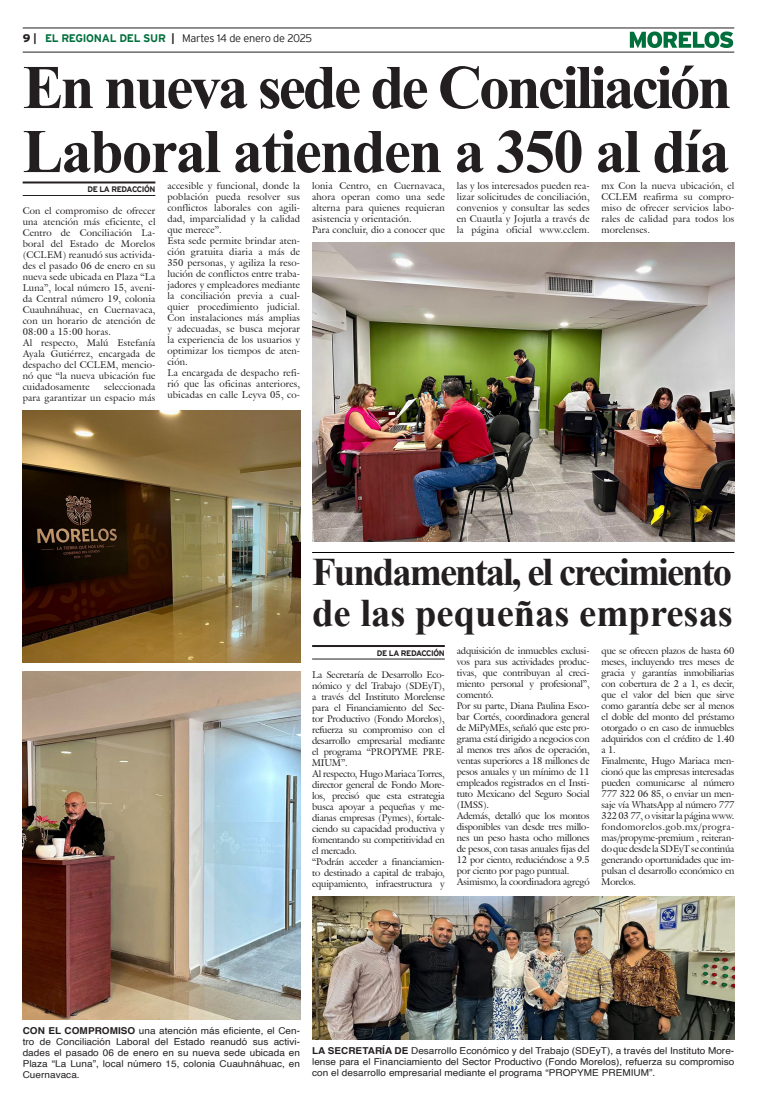
<style>
.page{position:relative;width:757px;height:1106px;background:#fff}
.page>*{position:absolute;margin:0;border:0;box-sizing:border-box;transform-origin:0 0}
.Cabeza_01{font:700 62px "Times New Roman";letter-spacing:-.05em;color:#231f20}
.Cabeza_01-2{font:700 62px "Times New Roman";letter-spacing:-.03em;color:#231f20}
.Cabeza_03{font:700 39px "Times New Roman";letter-spacing:-.05em;color:#231f20}
.Cabeza_03-2{font:700 39px "Times New Roman";color:#231f20}
.t1{font:300 11px "Interstate";letter-spacing:-.025em;color:#231f20}
.t2{font:9.5px/11px "Galliard IT Cby BT";letter-spacing:.02em;color:#231f20;text-align:justify}
.Pie_de_foto{font:9.5px/11px "Helvetica";letter-spacing:.005em;color:#231f20;text-align:justify;scale:1.05 1}
.t3{font:9.5px "Galliard IT Cby BT";letter-spacing:-.015em;color:#231f20}
.t4{font:700 8px "Interstate";letter-spacing:-.05em;color:#231f20}
.s1{font-weight:900}
.s2{font-weight:700}
.s3{font-weight:700;color:#006f3c}
</style>
<div class="page">
<hr style="left:23px;top:28px;width:711px;height:1px;background:#231f20">
<hr style="left:23px;top:52px;width:711px;height:1px;background:#231f20">
<svg style="left:630px;top:31px;width:103px;height:17px"></svg>
<hr style="left:23px;top:181px;width:132px;height:2px;background:#231f20">
<hr style="left:23px;top:195px;width:132px;height:1px;background:#231f20">
<hr style="left:312px;top:552px;width:422px;height:1px;background:#000">
<img style="left:23px;top:410px;width:277px;height:252px">
<img style="left:312px;top:242px;width:422px;height:299px">
<img style="left:23px;top:671px;width:277px;height:348px">
<hr style="left:312px;top:645px;width:133px;height:2px;background:#231f20">
<hr style="left:312px;top:658px;width:133px;height:1px;background:#231f20">
<img style="left:312px;top:896px;width:422px;height:143px">
<p class="t1" style="left:23px;top:32px;width:291px"><span class="s1">9</span> <span class="s2">|</span> <span class="s3">EL REGIONAL DEL SUR</span> <span class="s2">|</span> Martes 14 de enero de 2025</p>
<p class="Cabeza_01" style="left:23px;top:43px;width:710px">En nueva sede de Conciliación</p>
<p class="Cabeza_01-2" style="left:23px;top:107px;width:708px">Laboral atienden a 350 al día</p>
<p class="t4" style="left:87px;top:185px;width:69px">DE LA REDACCIÓN</p>
<p class="t2" style="left:457px;top:180px;width:134px">las y los interesados pueden rea&shy;lizar solicitudes de conciliación, convenios y consultar las sedes en Cuautla y Jojutla a través de la página oficial www.cclem.</p>
<p class="t2" style="left:601px;top:180px;width:134px">mx Con la nueva ubicación, el CCLEM reafirma su compro&shy;miso de ofrecer servicios labo&shy;rales de calidad para todos los morelenses.</p>
<p class="t2" style="left:167px;top:180px;width:134px">accesible y funcional, donde la población pueda resolver sus conflictos laborales con agili&shy;dad, imparcialidad y la calidad que merece”.</p>
<p class="t2" style="left:167px;top:235px;width:134px">Esta sede permite brindar aten&shy;ción gratuita diaria a más de 350 personas, y agiliza la reso&shy;lución de conflictos entre traba&shy;jadores y empleadores mediante la conciliación previa a cual&shy;quier procedimiento judicial.<br>Con instalaciones más amplias y adecuadas, se busca mejorar la experiencia de los usuarios y optimizar los tiempos de aten&shy;ción.</p>
<p class="t2" style="left:167px;top:367px;width:134px">La encargada de despacho refi&shy;rió que las oficinas anteriores, ubicadas en calle Leyva 05, co-</p>
<p class="t2" style="left:312px;top:180px;width:134px">lonia Centro, en Cuernavaca, ahora operan como una sede alterna para quienes requieran asistencia y orientación.</p>
<p class="t2" style="left:312px;top:224px;width:134px">Para concluir, dio a conocer que</p>
<p class="t2" style="left:23px;top:205px;width:134px">Con el compromiso de ofrecer una atención más eficiente, el Centro de Conciliación La&shy;boral del Estado de Morelos (CCLEM) reanudó sus activida&shy;des el pasado 06 de enero en su nueva sede ubicada en Plaza “La Luna”, local número 15, aveni&shy;da Central número 19, colonia Cuauhnáhuac, en Cuernavaca, con un horario de atención de 08:00 a 15:00 horas.</p>
<p class="t2" style="left:23px;top:337px;width:134px">Al respecto, Malú Estefanía Ayala Gutiérrez, encargada de despacho del CCLEM, mencio&shy;nó que “la nueva ubicación fue cuidadosamente</p>
<p class="t2" style="left:23px;top:381px;width:134px;text-align:right">seleccionada<br>para garantizar un espacio más</p>
<p class="Cabeza_03" style="left:312px;top:544px;width:421px">Fundamental, el crecimiento</p>
<p class="Cabeza_03-2" style="left:312px;top:585px;width:422px">de las pequeñas empresas</p>
<p class="t4" style="left:377px;top:648px;width:69px">DE LA REDACCIÓN</p>
<p class="t2" style="left:457px;top:645px;width:134px">adquisición de inmuebles exclusi&shy;vos para sus actividades produc&shy;tivas, que contribuyan al creci&shy;miento personal y profesional”, comentó.</p>
<p class="t2" style="left:457px;top:700px;width:134px">Por su parte, Diana Paulina Esco&shy;bar Cortés, coordinadora general de MiPyMEs, señaló que este pro&shy;grama está dirigido a negocios con al menos tres años de operación, ventas superiores a 18 millones de pesos anuales y un mínimo de 11 empleados registrados en el Insti&shy;tuto Mexicano del Seguro Social (IMSS).</p>
<p class="t2" style="left:457px;top:810px;width:134px">Además, detalló que los montos disponibles van desde tres millo&shy;nes un peso hasta ocho millones de pesos, con tasas anuales fijas del 12 por ciento, reduciéndose a 9.5 por ciento por pago puntual.</p>
<p class="t3" style="left:457px;top:876px;width:134px">Asimismo, la coordinadora agregó</p>
<p class="t2" style="left:601px;top:645px;width:134px">que se ofrecen plazos de hasta 60 meses, incluyendo tres meses de gracia y garantías inmobiliarias con cobertura de 2 a 1, es decir, que el valor del bien que sirve como garantía debe ser al menos el doble del monto del préstamo otorgado o en caso de inmuebles adquiridos con el crédito de 1.40 a 1.</p>
<p class="t2" style="left:601px;top:755px;width:134px">Finalmente, Hugo Mariaca men&shy;cionó que las empresas interesadas pueden comunicarse al número 777 322 06 85, o enviar un men&shy;saje vía WhatsApp al número 777<br>322 03 77, o visitar la página www. fondomorelos.gob.mx/progra&shy;mas/propyme-premium , reiteran&shy;do que desde la SDEyT se continúa generando oportunidades que im&shy;pulsan el desarrollo económico en Morelos.</p>
<p class="t2" style="left:312px;top:668px;width:134px">La Secretaría de Desarrollo Eco&shy;nómico y del Trabajo (SDEyT), a través del Instituto Morelense para el Financiamiento del Sec&shy;tor Productivo (Fondo Morelos), refuerza su compromiso con el desarrollo empresarial mediante el programa “PROPYME PRE-MIUM”.</p>
<p class="t2" style="left:312px;top:767px;width:134px">Al respecto, Hugo Mariaca Torres, director general de Fondo More&shy;los, precisó que esta estrategia busca apoyar a pequeñas y me&shy;dianas empresas (Pymes), fortale&shy;ciendo su capacidad productiva y fomentando su competitividad en el mercado.</p>
<p class="t2" style="left:312px;top:855px;width:134px">“Podrán acceder a financiamien&shy;to destinado a capital de trabajo, equipamiento, infraestructura y</p>
<p class="Pie_de_foto" style="left:23px;top:1025px;width:266px"><span class="s2">CON EL COMPROMISO</span> una atención más eficiente, el Cen&shy;tro de Conciliación Laboral del Estado reanudó sus activi&shy;dades el pasado 06 de enero en su nueva sede ubicada en Plaza “La Luna”, local número 15, colonia Cuauhnáhuac, en Cuernavaca.</p>
<p class="Pie_de_foto" style="left:312px;top:1045px;width:403px"><span class="s2">LA SECRETARÍA DE</span> Desarrollo Económico y del Trabajo (SDEyT), a través del Instituto More&shy;lense para el Financiamiento del Sector Productivo (Fondo Morelos), refuerza su compromiso con el desarrollo empresarial mediante el programa “PROPYME PREMIUM”.</p>
</div>
